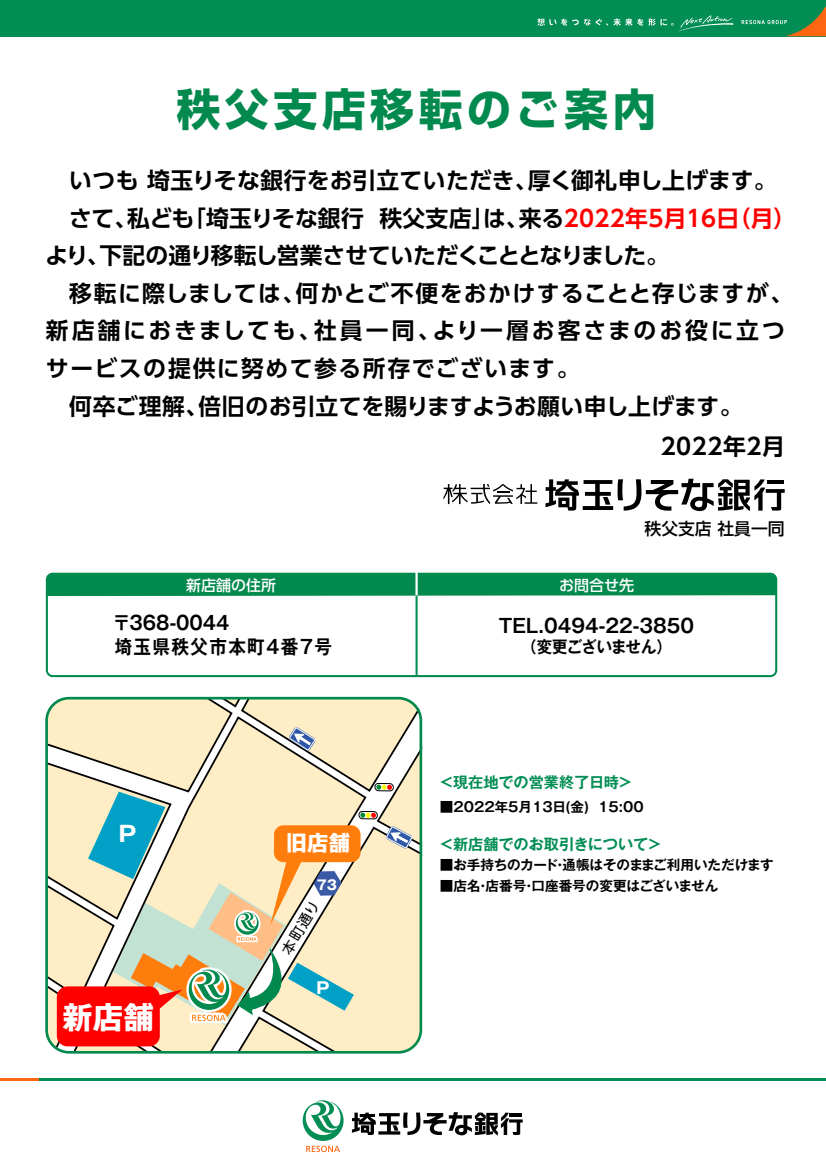
<style>
.page{position:relative;width:826px;height:1168px;background:#fff}
.page>*{position:absolute;margin:0;border:0;box-sizing:border-box;transform-origin:0 0}
.t1{font:700 44px "Shin Go";letter-spacing:.1em;color:#02894d}
.t2{font:700 30.72px "Gothic MB101 Pr 6";color:#fff}
.t3{font:700 22.8px "UD Shin Go Pro De";letter-spacing:.02em;color:#000}
.t4{font:700 22.8px "UD Shin Go Pro De";letter-spacing:.055em;color:#000}
.t5{font:700 22.8px "UD Shin Go Pro De";letter-spacing:.12em;color:#000}
.t6{font:700 22.8px "UD Shin Go Pro De";letter-spacing:-.055em;color:#000}
.t7{font:700 22.8px "UD Shin Go Pro De";letter-spacing:.07em;color:#000}
.t8{font:700 21.8px "Gothic MB101 Pr 6";color:#fff}
.t9{font:700 21.44px "Gothic MB101 Pr 6";color:#fff}
.t10{font:700 19.12px/23.6px "Gothic MB101 Pro De";color:#000;scale:.92 1}
.t11{font:700 19.12px "Gothic MB101 Pro De";color:#000;scale:.94 1}
.t12{font:500 16.8px "Shin Go Pro";color:#000}
.t13{font:700 16.4px "Gothic MB101 Pro De";letter-spacing:-.05em;color:#000;scale:.94 1}
.t14{font:700 16.16px "Gothic MB101 Pr 6";color:#fff}
.t15{font:700 15.2px "Gothic MB101 Pro De";color:#018d54}
.t16{font:500 15.04px "UD Shin Go Pro";color:#fff}
.t17{font:14.08px "UD Shin Go Pro";color:#000}
.t18{font:700 13.6px "Gothic MB101 Pro De";color:#000}
.t19{font:700 13.36px "Gothic MB101 Pr 6";color:#fff}
.s1{color:#ff0001}
</style>
<div class="page">
<hr style="left:0;top:1078px;width:825px;height:3px;background:#018d54">
<hr style="left:0;top:1078px;width:38px;height:3px;background:#fe6612">
<div style="left:0;top:0;width:825px;height:36px;background:#018d54"></div>
<svg style="left:741px;top:7px;width:84px;height:29px"></svg>
<svg style="left:584px;top:15px;width:149px;height:16px"></svg>
<svg style="left:537px;top:19px;width:41px;height:7px"></svg>
<svg style="left:352px;top:1112px;width:170px;height:23px"></svg>
<svg style="left:303px;top:1100px;width:40px;height:52px"></svg>
<svg style="left:545px;top:479px;width:239px;height:32px"></svg>
<svg style="left:443px;top:484px;width:94px;height:20px"></svg>
<hr style="left:415px;top:595px;width:2px;height:82px;background:#018d54">
<div style="left:46px;top:573px;width:731px;height:104px;border:2px solid #02894d;border-radius:6px"></div>
<div style="left:47px;top:574px;width:729px;height:22px;background:#02894d"></div>
<hr style="left:415px;top:568px;width:2px;height:27px;background:#fff">
<svg style="left:49px;top:701px;width:373px;height:349px;background:#f2e4c3"></svg>
<svg style="left:288px;top:727px;width:27px;height:24px"></svg>
<div style="left:57px;top:986px;width:103px;height:60px;background:#ff0001;border-radius:11px"></div>
<svg style="left:88px;top:783px;width:324px;height:255px"></svg>
<div style="left:45px;top:697px;width:377px;height:357px;border:3px solid #02894d;border-radius:22px"></div>
<h1 class="t1" style="left:176px;top:80px;width:481px">秩父支店移転のご案内</h1>
<p class="t3" style="left:46px;top:162px;width:732px">　いつも 埼玉りそな銀行をお引立ていただき、厚く御礼申し上げます。</p>
<p class="t3" style="left:69px;top:199px;width:728px">さて、私ども｢埼玉りそな銀行 秩父支店」は、来る<span class="s1">2022年5月１6日（月）</span></p>
<p class="t6" style="left:45px;top:237px;width:625px">より、下記の通り移転し営業させていただくこととなりました。</p>
<p class="t4" style="left:69px;top:275px;width:725px">移転に際しましては､何かとご不便をおかけすることと存じますが、</p>
<p class="t5" style="left:46px;top:312px;width:740px">新店舗におきましても、社員一同、より一層お客さまのお役に立つ</p>
<p class="t7" style="left:46px;top:350px;width:535px">サービスの提供に努めて参る所存でございます。</p>
<p class="t3" style="left:46px;top:387px;width:698px">　何卒ご理解、倍旧のお引立てを賜りますようお願い申し上げます。</p>
<p class="t3" style="left:637px;top:427px;width:149px">　2022年2月</p>
<p class="t12" style="left:644px;top:515px;width:141px">秩父支店 社員一同</p>
<p class="t16" style="left:179px;top:572px;width:92px">移転後の住所</p>
<p class="t16" style="left:536px;top:572px;width:77px">お問合せ先</p>
<p class="t10" style="left:113px;top:609px;width:240px">〒368-0044<br>埼玉県秩父市本町４番７号</p>
<p class="t11" style="left:499px;top:609px;width:209px">TEL.0494-22-3850</p>
<p class="t16" style="left:186px;top:573px;width:92px">新店舗の住所</p>
<p class="t16" style="left:559px;top:573px;width:77px">お問合せ先</p>
<p class="t13" style="left:521px;top:633px;width:162px">（変更ございません）</p>
<p class="t8" style="left:119px;top:815px;width:19px">P</p>
<h2 class="t2" style="left:62px;top:992px;width:94px">新店舗</h2>
<p class="t9" style="left:286px;top:825px;width:66px">旧店舗</p>
<p class="t19" style="left:317px;top:873px;width:22px">73</p>
<p class="t17" style="left:276px;top:947px;width:61px;rotate:-60deg">本町通り</p>
<p class="t14" style="left:316px;top:974px;width:15px">P</p>
<p class="t15" style="left:439px;top:769px;width:196px">＜現在地での営業終了日時＞</p>
<p class="t18" style="left:439px;top:795px;width:205px">■2022年5月13日(金) 15:00</p>
<p class="t15" style="left:439px;top:831px;width:225px">＜新店舗でのお取引きについて＞</p>
<p class="t18" style="left:439px;top:854px;width:335px">■お手持ちのカード・通帳はそのままご利用いただけます</p>
<p class="t18" style="left:439px;top:874px;width:280px">■店名・店番号・口座番号の変更はございません</p>
</div>
